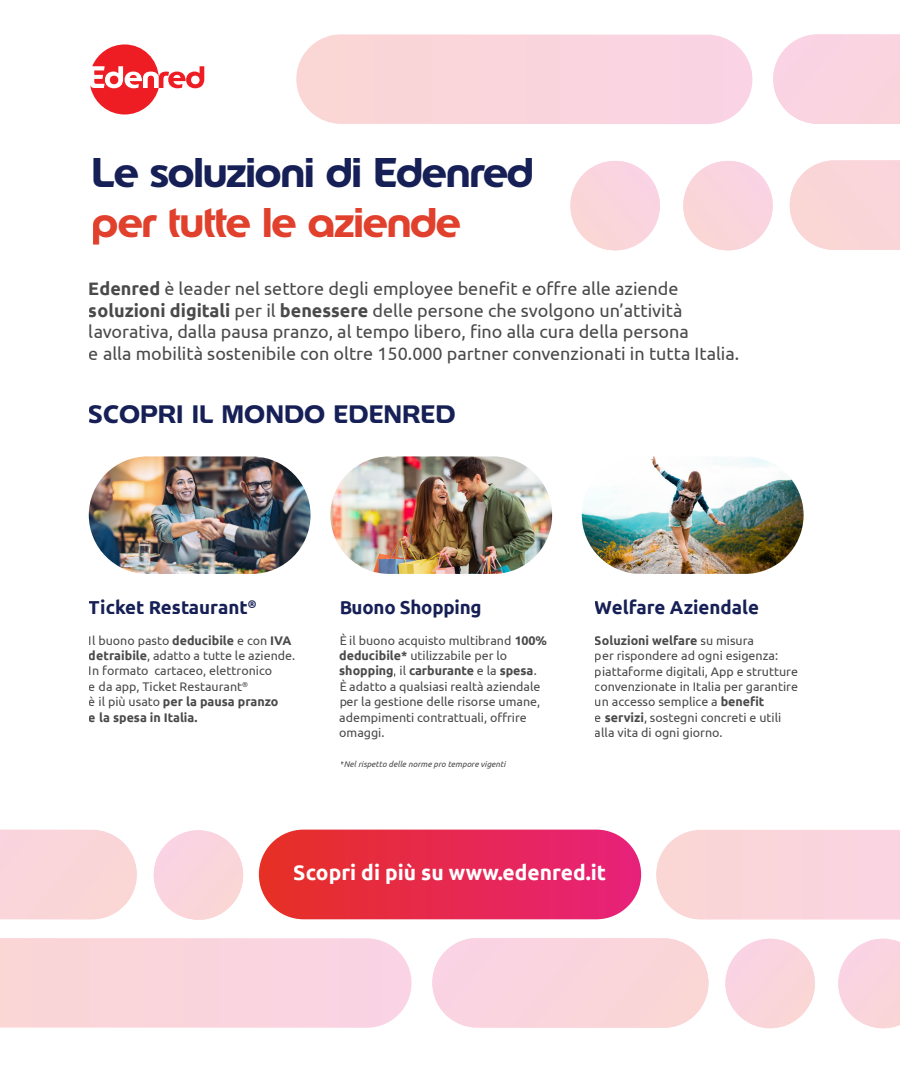
<style>
.page{position:relative;width:900px;height:1083px;background:#fff}
.page>*{position:absolute;margin:0;border:0;box-sizing:border-box;transform-origin:0 0}
.t1{font:700 41.1px "Edenred";letter-spacing:-.03em;color:#162056}
.t2{font:700 41.1px "Edenred";letter-spacing:-.03em;color:#e0402c}
.t3{font:700 24.9px "Edenred";color:#162056}
.t4{font:700 21px "Ubuntu";color:#fff}
.t5{font:700 18.75px "Ubuntu";color:#162056}
.t6{font:18px/21.6px "Ubuntu";color:#4a4a4a}
.t7{font:12.45px/15.5px "Ubuntu";color:#4a4a4a}
.t8{font:italic 8.25px "Ubuntu";color:#4a4a4a}
.s1{font-weight:700}
</style>
<div class="page">
<img style="left:89px;top:456px;width:222px;height:118px;border-radius:59px">
<img style="left:330px;top:456px;width:222px;height:118px;border-radius:59px">
<img style="left:582px;top:456px;width:222px;height:118px;border-radius:59px">
<svg style="left:90px;top:44px;width:114px;height:70px"></svg>
<svg style="left:0;top:829px;width:137px;height:90px;background:#fad8db"></svg>
<svg style="left:154px;top:830px;width:89px;height:89px"></svg>
<svg style="left:432px;top:938px;width:276px;height:89px;background:#fad7de"></svg>
<div style="left:0;top:938px;width:412px;height:89px;background:#fad4dd"></div>
<svg style="left:725px;top:938px;width:90px;height:90px"></svg>
<svg style="left:838px;top:938px;width:62px;height:90px"></svg>
<svg style="left:773px;top:34px;width:127px;height:90px;background:#fad7e2"></svg>
<svg style="left:296px;top:34px;width:456px;height:90px;background:#fad6dd"></svg>
<svg style="left:790px;top:160px;width:110px;height:90px;background:#fad9db"></svg>
<svg style="left:683px;top:161px;width:90px;height:89px"></svg>
<svg style="left:570px;top:161px;width:90px;height:89px"></svg>
<div style="left:259px;top:829px;width:382px;height:90px;background:linear-gradient(to right,#e63024,#e7227b);border-radius:45px"></div>
<div style="left:656px;top:830px;width:244px;height:89px;background:#fad5db"></div>
<h1 class="t1" style="left:92px;top:144px;width:443px">Le soluzioni di Edenred</h1>
<h1 class="t2" style="left:92px;top:194px;width:370px">per tutte le aziende</h1>
<p class="t6" style="left:89px;top:277px;width:652px"><span class="s1">Edenred</span> è leader nel settore degli employee benefit e offre alle aziende <span class="s1">soluzioni digitali</span> per il <span class="s1">benessere</span> delle persone che svolgono un’attività lavorativa, dalla pausa pranzo, al tempo libero, fino alla cura della persona<br>e alla mobilità sostenibile con oltre 150.000 partner convenzionati in tutta Italia.</p>
<h2 class="t3" style="left:89px;top:397px;width:368px">SCOPRI IL MONDO EDENRED</h2>
<h3 class="t5" style="left:89px;top:595px;width:169px">Ticket Restaurant<sup>®</sup></h3>
<p class="t7" style="left:89px;top:632px;width:208px">Il buono pasto <span class="s1">deducibile</span> e con <span class="s1">IVA detraibile</span>, adatto a tutte le aziende.<br>In formato cartaceo, elettronico<br>e da app, Ticket Restaurant<sup>®<br></sup>è il più usato <span class="s1">per la pausa pranzo<br>e la spesa in Italia.</span></p>
<h3 class="t5" style="left:339px;top:595px;width:144px">Buono Shopping</h3>
<p class="t7" style="left:339px;top:632px;width:209px">È il buono acquisto multibrand <span class="s1">100% deducibile*</span> utilizzabile per lo <span class="s1">shopping</span>, il <span class="s1">carburante</span> e la <span class="s1">spesa</span>.<br>È adatto a qualsiasi realtà aziendale per la gestione delle risorse umane, adempimenti contrattuali, offrire omaggi.</p>
<p class="t8" style="left:340px;top:759px;width:167px">*Nel rispetto delle norme pro tempore vigenti</p>
<h3 class="t5" style="left:595px;top:595px;width:166px">Welfare Aziendale</h3>
<p class="t7" style="left:595px;top:632px;width:205px"><span class="s1">Soluzioni welfare</span> su misura<br>per rispondere ad ogni esigenza: piattaforme digitali, App e strutture convenzionate in Italia per garantire un accesso semplice a <span class="s1">benefit<br></span>e <span class="s1">servizi</span>, sostegni concreti e utili alla vita di ogni giorno.</p>
<h3 class="t4" style="left:294px;top:860px;width:314px">Scopri di più su www.edenred.it</h3>
</div>
